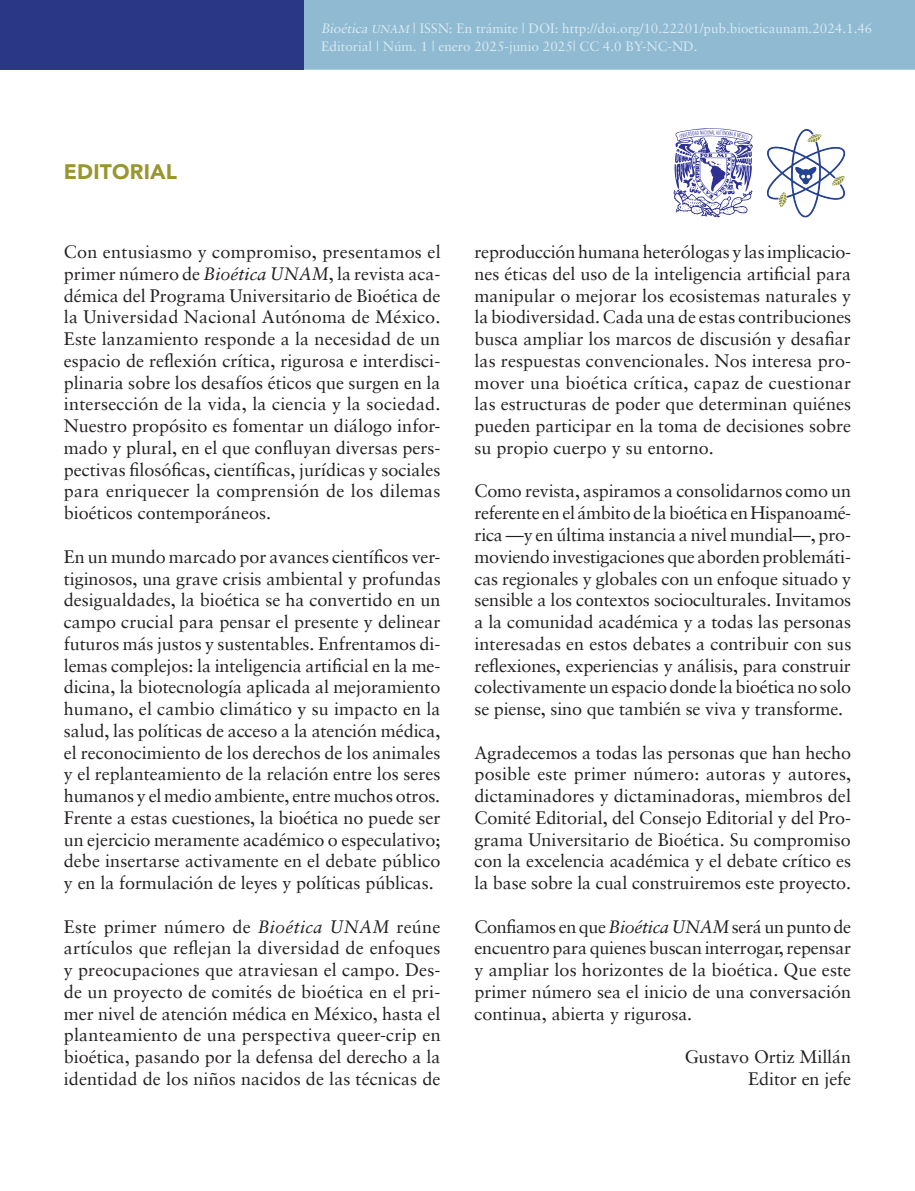
<style>
.page{position:relative;width:915px;height:1191px;background:#fff}
.page>*{position:absolute;margin:0;border:0;box-sizing:border-box;transform-origin:0 0}
.Subtítulo_artículo{font:900 21px "Avenir";letter-spacing:.01em;color:#98962e}
.Cuerpo_de_texto{font:18px/21.8px "Sabon";letter-spacing:-.005em;color:#231f20;text-align:justify}
.t1{font:13.5px/18px "Sabon";color:#d8eaf4}
.s1{font-style:italic}
.s2{font-family:"Sabon SC850";font-style:italic;font-size:11.55px}
</style>
<div class="page">
<div style="left:0;top:0;width:914px;height:70px;background:#8fbad1"></div>
<div style="left:0;top:0;width:303px;height:70px;background:#2a3787"></div>
<img style="left:767px;top:129px;width:79px;height:88px">
<svg style="left:673px;top:128px;width:79px;height:89px"></svg>
<p class="Subtítulo_artículo" style="left:64px;top:154px;width:115px">EDITORIAL</p>
<p class="t1" style="left:321px;top:19px;width:552px"><span class="s1">Bioética</span> <span class="s2">UNAM</span> | ISSN: En trámite | DOI: http://doi.org/10.22201/pub.bioeticaunam.2024.1.46<br>Editorial | Núm. 1 | enero 2025-junio 2025| CC 4.0 BY-NC-ND.</p>
<p class="Cuerpo_de_texto" style="left:64px;top:240px;width:378px">Con entusiasmo y compromiso, presentamos el primer número de <span class="s1">Bioética UNAM</span>, la revista aca&shy;démica del Programa Universitario de Bioética de la Universidad Nacional Autónoma de México.<br>Este lanzamiento responde a la necesidad de un espacio de reflexión crítica, rigurosa e interdisci&shy;plinaria sobre los desafíos éticos que surgen en la intersección de la vida, la ciencia y la sociedad.<br>Nuestro propósito es fomentar un diálogo infor&shy;mado y plural, en el que confluyan diversas pers&shy;pectivas filosóficas, científicas, jurídicas y sociales para enriquecer la comprensión de los dilemas bioéticos contemporáneos.</p>
<p class="Cuerpo_de_texto" style="left:64px;top:545px;width:378px">En un mundo marcado por avances científicos ver&shy;tiginosos, una grave crisis ambiental y profundas desigualdades, la bioética se ha convertido en un campo crucial para pensar el presente y delinear futuros más justos y sustentables. Enfrentamos di&shy;lemas complejos: la inteligencia artificial en la me&shy;dicina, la biotecnología aplicada al mejoramiento humano, el cambio climático y su impacto en la salud, las políticas de acceso a la atención médica, el reconocimiento de los derechos de los animales y el replanteamiento de la relación entre los seres humanos y el medio ambiente, entre muchos otros.<br>Frente a estas cuestiones, la bioética no puede ser un ejercicio meramente académico o especulativo; debe insertarse activamente en el debate público y en la formulación de leyes y políticas públicas.</p>
<p class="Cuerpo_de_texto" style="left:64px;top:915px;width:378px">Este primer número de <span class="s1">Bioética UNAM</span> reúne artículos que reflejan la diversidad de enfoques y preocupaciones que atraviesan el campo. Des&shy;de un proyecto de comités de bioética en el pri&shy;mer nivel de atención médica en México, hasta el planteamiento de una perspectiva queer-crip en bioética, pasando por la defensa del derecho a la identidad de los niños nacidos de las técnicas de</p>
<p class="Cuerpo_de_texto" style="left:474px;top:240px;width:378px">reproducción humana heterólogas y las implicacio&shy;nes éticas del uso de la inteligencia artificial para manipular o mejorar los ecosistemas naturales y la biodiversidad. Cada una de estas contribuciones busca ampliar los marcos de discusión y desafiar las respuestas convencionales. Nos interesa pro&shy;mover una bioética crítica, capaz de cuestionar las estructuras de poder que determinan quiénes pueden participar en la toma de decisiones sobre su propio cuerpo y su entorno.</p>
<p class="Cuerpo_de_texto" style="left:474px;top:480px;width:378px">Como revista, aspiramos a consolidarnos como un referente en el ámbito de la bioética en Hispanoamé&shy;rica —y en última instancia a nivel mundial—, pro&shy;moviendo investigaciones que aborden problemáti&shy;cas regionales y globales con un enfoque situado y sensible a los contextos socioculturales. Invitamos a la comunidad académica y a todas las personas interesadas en estos debates a contribuir con sus reflexiones, experiencias y análisis, para construir colectivamente un espacio donde la bioética no solo se piense, sino que también se viva y transforme.</p>
<p class="Cuerpo_de_texto" style="left:474px;top:741px;width:378px">Agradecemos a todas las personas que han hecho posible este primer número: autoras y autores, dictaminadores y dictaminadoras, miembros del Comité Editorial, del Consejo Editorial y del Pro&shy;grama Universitario de Bioética. Su compromiso con la excelencia académica y el debate crítico es la base sobre la cual construiremos este proyecto.</p>
<p class="Cuerpo_de_texto" style="left:474px;top:915px;width:378px">Confiamos en que <span class="s1">Bioética UNAM</span> será un punto de encuentro para quienes buscan interrogar, repensar y ampliar los horizontes de la bioética. Que este primer número sea el inicio de una conversación continua, abierta y rigurosa.</p>
<p class="Cuerpo_de_texto" style="left:684px;top:1045px;width:168px">Gustavo Ortiz Millán</p>
<p class="Cuerpo_de_texto" style="left:748px;top:1067px;width:104px">Editor en jefe</p>
</div>
